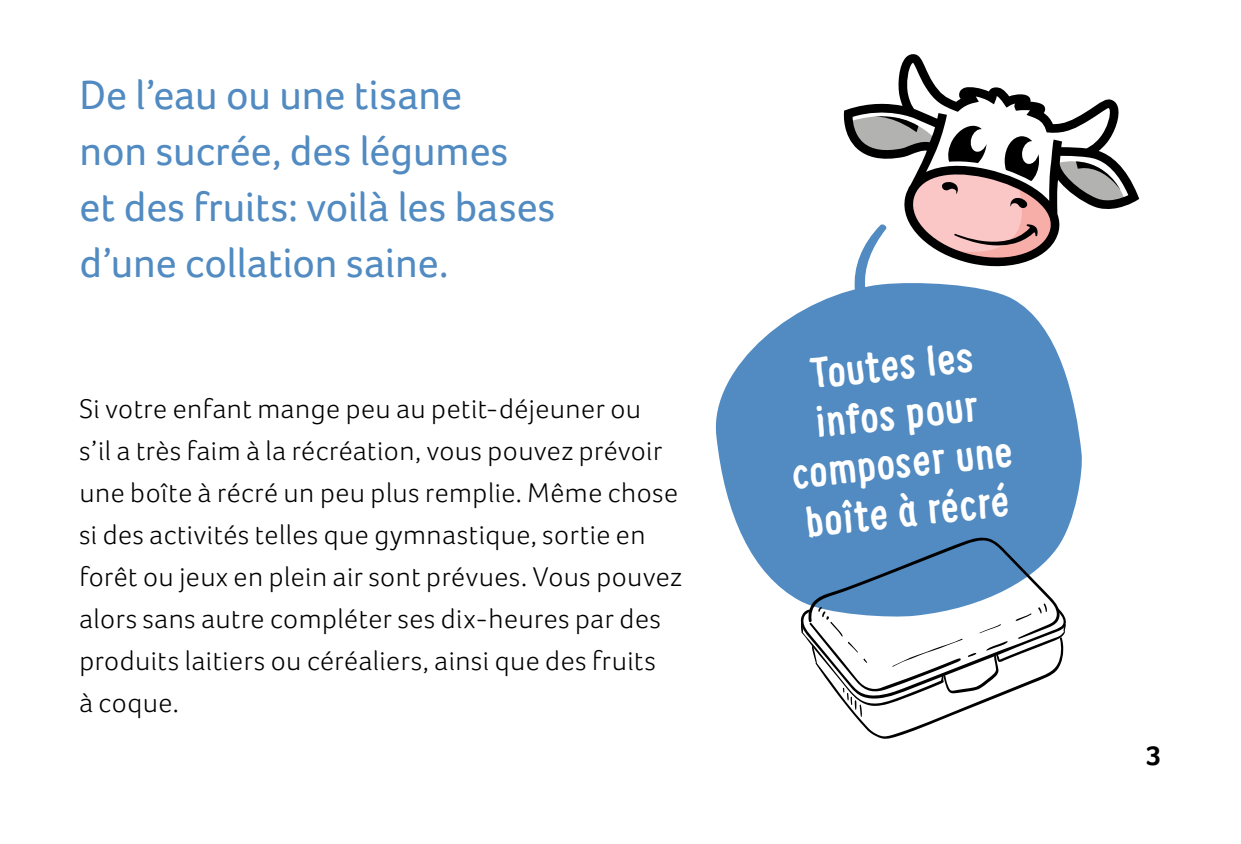
<style>
.page{position:relative;width:1241px;height:844px;background:#fff}
.page>*{position:absolute;margin:0;border:0;box-sizing:border-box;transform-origin:0 0}
.t1{font:42px/56px "Foco";color:#518bc2}
.t2{font:700 42px/49px "Supernettcn";color:#fff;text-align:center}
.t3{font:300 28px/42px "Foco";letter-spacing:.02em;color:#000}
.t4{font:700 28px "Foco";color:#000}
</style>
<div class="page">
<svg style="left:715px;top:283px;width:367px;height:318px;fill:#518bc2"></svg>
<svg style="left:800px;top:537px;width:267px;height:201px"></svg>
<svg style="left:843px;top:54px;width:295px;height:213px"></svg>
<svg style="left:852px;top:223px;width:51px;height:132px"></svg>
<h1 class="t1" style="left:79px;top:67px;width:477px">De l’eau ou une tisane<br>non sucrée, des légumes<br>et des fruits: voilà les bases d’une collation saine.</h1>
<p class="t3" style="left:79px;top:387px;width:604px">Si votre enfant mange peu au petit-déjeuner ou<br>s’il a très faim à la récréation, vous pouvez prévoir une boîte à récré un peu plus remplie. Même chose si des activités telles que gymnastique, sortie en forêt ou jeux en plein air sont prévues. Vous pouvez alors sans autre compléter ses dix-heures par des produits laitiers ou céréaliers, ainsi que des fruits<br>à coque.</p>
<h1 class="t2" style="left:779px;top:351px;width:222px;rotate:-6deg">Toutes les infos pour composer une boîte à récré</h1>
<p class="t4" style="left:1145px;top:738px;width:17px">3</p>
</div>
